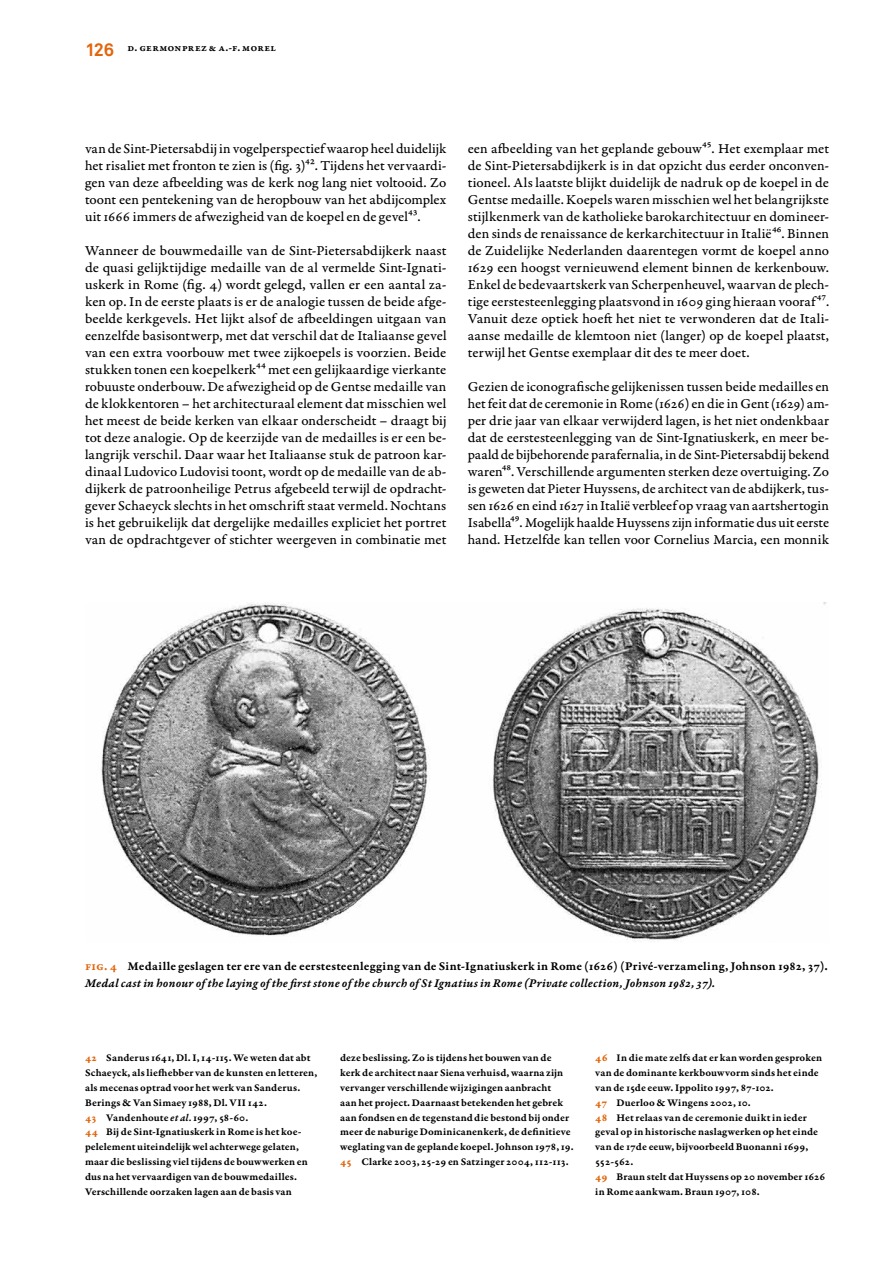
<style>
.page{position:relative;width:893px;height:1263px;background:#fff}
.page>*{position:absolute;margin:0;border:0;box-sizing:border-box;transform-origin:0 0}
.t1{font:14.4px/17px "Garamond Premr Pro Capt";color:#000;text-align:justify}
.t2{font:12.6px "Garamond Premr Pro Smbd Capt";letter-spacing:.015em;color:#000}
.t3{font:12.6px "Garamond Premr Pro Smbd It Capt";letter-spacing:.015em;color:#000}
.t4{font:10.8px/14.9px "Garamond Premr Pro Smbd Capt";letter-spacing:.01em;color:#000}
.s1{font-family:"Akkurat Std";font-weight:700;font-size:18px;color:#e2650c}
.s2{color:#e2650c}
.s3{font-family:"Garamond Premr Pro Bd Capt";color:#e2650c}
.s4{font-family:"Garamond Premr Pro Smbd It Capt"}
</style>
<div class="page">
<img style="left:101px;top:602px;width:725px;height:339px">
<p class="t4" style="left:85px;top:40px;width:193px"><span class="s1">126</span> D. Germonprez &amp; A.-F. Morel</p>
<p class="t1" style="left:85px;top:140px;width:363px">van de Sint-Pietersabdij in vogelperspectief waarop heel duidelijk het risaliet met fronton te zien is (fig. 3)42. Tijdens het vervaardi&shy;gen van deze afbeelding was de kerk nog lang niet voltooid. Zo toont een pentekening van de heropbouw van het abdijcomplex uit 1666 immers de afwezigheid van de koepel en de gevel43.</p>
<p class="t1" style="left:85px;top:242px;width:363px">Wanneer de bouwmedaille van de Sint-Pietersabdijkerk naast de quasi gelijktijdige medaille van de al vermelde Sint-Ignati&shy;uskerk in Rome (fig. 4) wordt gelegd, vallen er een aantal za&shy;ken op. In de eerste plaats is er de analogie tussen de beide afge&shy;beelde kerkgevels. Het lijkt alsof de afbeeldingen uitgaan van eenzelfde basisontwerp, met dat verschil dat de Italiaanse gevel van een extra voorbouw met twee zijkoepels is voorzien. Beide stukken tonen een koepelkerk44 met een gelijkaardige vierkante robuuste onderbouw. De afwezigheid op de Gentse medaille van de klokkentoren – het architecturaal element dat misschien wel het meest de beide kerken van elkaar onderscheidt – draagt bij tot deze analogie. Op de keerzijde van de medailles is er een be&shy;langrijk verschil. Daar waar het Italiaanse stuk de patroon kar&shy;dinaal Ludovico Ludovisi toont, wordt op de medaille van de ab&shy;dijkerk de patroonheilige Petrus afgebeeld terwijl de opdracht&shy;gever Schaeyck slechts in het omschrift staat vermeld. Nochtans is het gebruikelijk dat dergelijke medailles expliciet het portret van de opdrachtgever of stichter weergeven in combinatie met</p>
<p class="t1" style="left:468px;top:140px;width:363px">een afbeelding van het geplande gebouw45. Het exemplaar met de Sint-Pietersabdijkerk is in dat opzicht dus eerder onconven&shy;tioneel. Als laatste blijkt duidelijk de nadruk op de koepel in de Gentse medaille. Koepels waren misschien wel het belangrijkste stijlkenmerk van de katholieke barokarchitectuur en domineer&shy;den sinds de renaissance de kerkarchitectuur in Italië46. Binnen de Zuidelijke Nederlanden daarentegen vormt de koepel anno 1629 een hoogst vernieuwend element binnen de kerkenbouw.<br>Enkel de bedevaartskerk van Scherpenheuvel, waarvan de plech&shy;tige eerstesteenlegging plaatsvond in 1609 ging hieraan vooraf47.<br>Vanuit deze optiek hoeft het niet te verwonderen dat de Itali&shy;aanse medaille de klemtoon niet (langer) op de koepel plaatst, terwijl het Gentse exemplaar dit des te meer doet.</p>
<p class="t1" style="left:468px;top:379px;width:363px">Gezien de iconografische gelijkenissen tussen beide medailles en het feit dat de ceremonie in Rome (1626) en die in Gent (1629) am&shy;per drie jaar van elkaar verwijderd lagen, is het niet ondenkbaar dat de eerstesteenlegging van de Sint-Ignatiuskerk, en meer be&shy;paald de bijbehorende parafernalia, in de Sint-Pietersabdij bekend waren48. Verschillende argumenten sterken deze overtuiging. Zo is geweten dat Pieter Huyssens, de architect van de abdijkerk, tus&shy;sen 1626 en eind 1627 in Italië verbleef op vraag van aartshertogin Isabella49. Mogelijk haalde Huyssens zijn informatie dus uit eerste hand. Hetzelfde kan tellen voor Cornelius Marcia, een monnik</p>
<p class="t2" style="left:85px;top:958px;width:744px"><span class="s2">Fig. 4</span> Medaille geslagen ter ere van de eerstesteenlegging van de Sint-Ignatiuskerk in Rome (1626) (Privé-verzameling, Johnson 1982, 37).</p>
<p class="t3" style="left:85px;top:975px;width:632px">Medal cast in honour of the laying of the first stone of the church of St Ignatius in Rome (Private collection, Johnson 1982, 37).</p>
<p class="t4" style="left:85px;top:1050px;width:234px"><span class="s3">42</span> Sanderus 1641, Dl. I, 14-115. We weten dat abt Schaeyck, als liefhebber van de kunsten en letteren, als mecenas optrad voor het werk van Sanderus.<br>Berings &amp; Van Simaey 1988, Dl. VII 142.<br><span class="s3">43</span> Vandenhoute <span class="s4">et al.</span> 1997, 58-60.<br><span class="s3">44</span> Bij de Sint-Ignatiuskerk in Rome is het koe&shy;pelelement uiteindelijk wel achterwege gelaten, maar die beslissing viel tijdens de bouwwerken en dus na het vervaardigen van de bouwmedailles.<br>Verschillende oorzaken lagen aan de basis van</p>
<p class="t4" style="left:340px;top:1050px;width:235px">deze beslissing. Zo is tijdens het bouwen van de kerk de architect naar Siena verhuisd, waarna zijn vervanger verschillende wijzigingen aanbracht<br>aan het project. Daarnaast betekenden het gebrek aan fondsen en de tegenstand die bestond bij onder meer de naburige Dominicanenkerk, de definitieve weglating van de geplande koepel. Johnson 1978, 19.<br><span class="s3">45</span> Clarke 2003, 25-29 en Satzinger 2004, 112-113.</p>
<p class="t4" style="left:595px;top:1050px;width:232px"><span class="s3">46</span> In die mate zelfs dat er kan worden gesproken van de dominante kerkbouwvorm sinds het einde van de 15de eeuw. Ippolito 1997, 87-102.<br><span class="s3">47</span> Duerloo &amp; Wingens 2002, 10.<br><span class="s3">48</span> Het relaas van de ceremonie duikt in ieder geval op in historische naslagwerken op het einde van de 17de eeuw, bijvoorbeeld Buonanni 1699, 552-562.<br><span class="s3">49</span> Braun stelt dat Huyssens op 20 november 1626 in Rome aankwam. Braun 1907, 108.</p>
</div>
